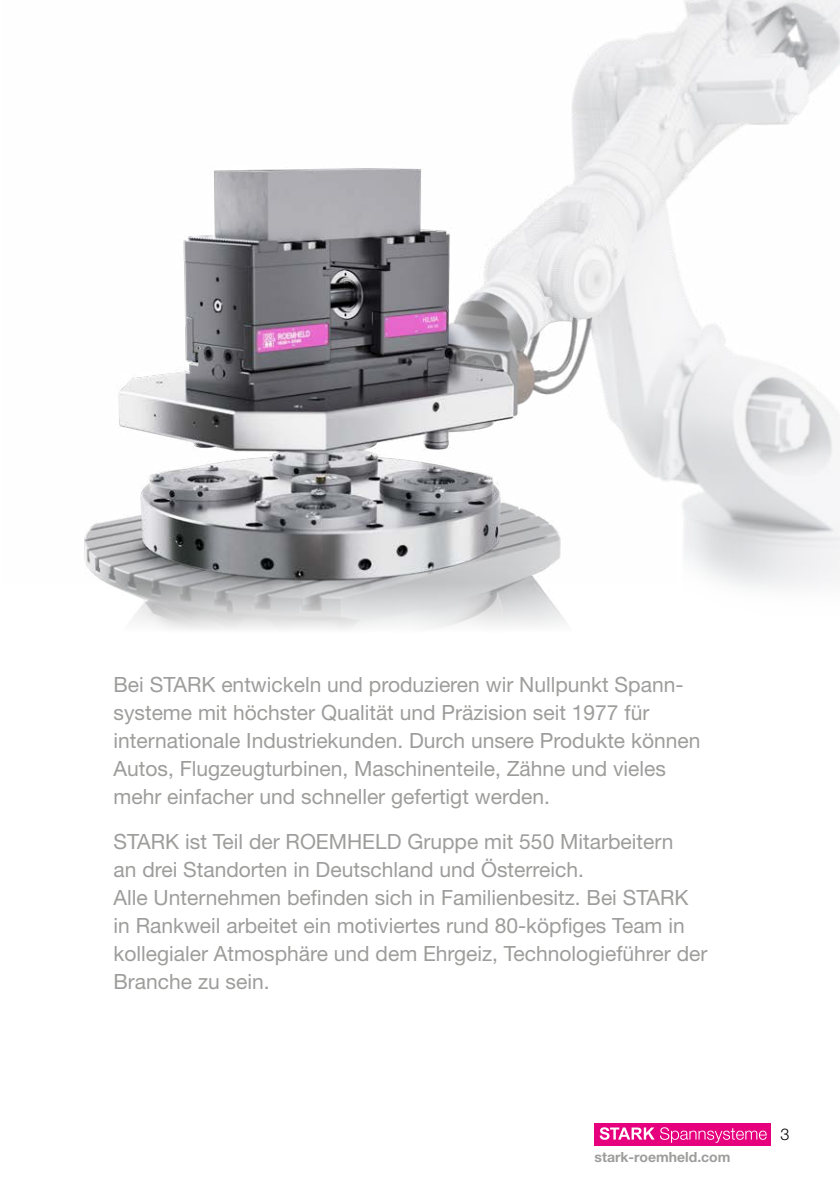
<style>
.page{position:relative;width:840px;height:1191px;background:#fff}
.page>*{position:absolute;margin:0;border:0;box-sizing:border-box;transform-origin:0 0}
.t1{font:21px/28px "Helvetica Neue LT Std";color:#9d9d9c}
.t2{font:300 16.2px "Helvetica Neue LT Std";color:#000}
.t3{font:700 14px "Helvetica Neue LT Std";color:#9d9d9c}
</style>
<div class="page">
<img style="left:84px;top:0;width:755px;height:629px">
<div style="left:594px;top:1123px;width:176px;height:22px;background:#e6007d"></div>
<svg style="left:599px;top:1127px;width:167px;height:15px"></svg>
<p class="t1" style="left:113px;top:670px;width:588px">Bei STARK entwickeln und produzieren wir Nullpunkt Spann&shy;systeme mit höchster Qualität und Präzision seit 1977 für internationale Industriekunden. Durch unsere Produkte können Autos, Flugzeugturbinen, Maschinenteile, Zähne und vieles mehr einfacher und schneller gefertigt werden.</p>
<p class="t1" style="left:113px;top:827px;width:595px">STARK ist Teil der ROEMHELD Gruppe mit 550 Mitarbeitern<br>an drei Standorten in Deutschland und Österreich.<br>Alle Unternehmen befinden sich in Familienbesitz. Bei STARK in Rankweil arbeitet ein motiviertes rund 80-köpfiges Team in kollegialer Atmosphäre und dem Ehrgeiz, Technologieführer der Branche zu sein.</p>
<p class="t3" style="left:594px;top:1148px;width:137px">stark-roemheld.com</p>
<p class="t2" style="left:779px;top:1124px;width:10px">3</p>
</div>
